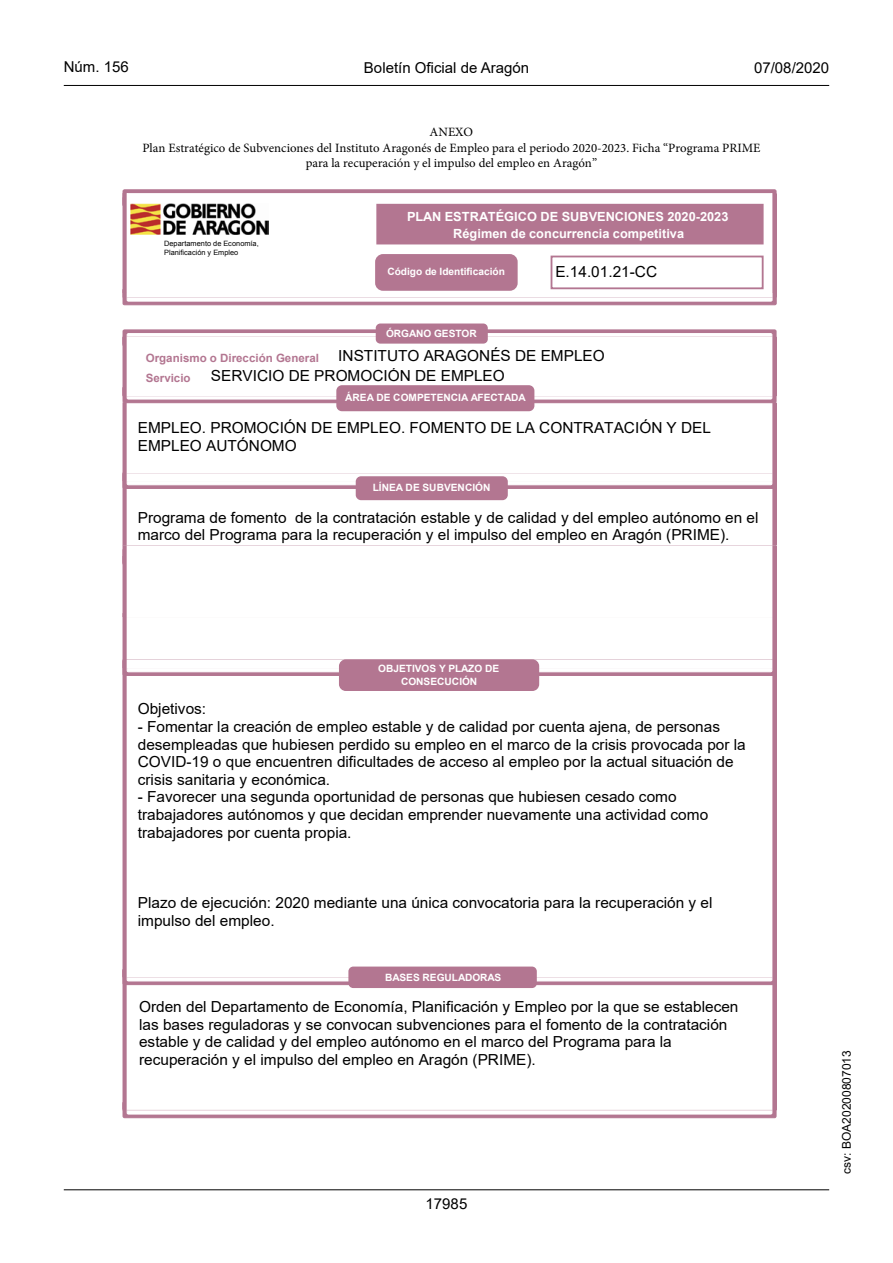
<style>
.page{position:relative;width:893px;height:1263px;background:#fff}
.page>*{position:absolute;margin:0;border:0;box-sizing:border-box;transform-origin:0 0}
.t1{font:15.3px/17.5px "Arial";color:#000}
.t2{font:15px "Arial MT2";color:#000}
.t3{font:15px "Arial";color:#000}
.t4{font:12.75px/15.1px "Minion Pro";color:#000;text-align:center}
.t5{font:700 12.6px/16.6px "Fdmbhx Arial";color:#fff;text-align:center}
.t6{font:12px "Arial MT2";color:#000}
.t7{font:700 11.4px/20.4px "Fdmbhx Arial";letter-spacing:.005em;color:#b37691}
.t8{font:700 10.05px/12.8px "Fdmbhx Arial";color:#fff;text-align:center}
.t9{font:7.35px "Ypgtyc Arial";letter-spacing:.005em;color:#000}
.t10{font:7.35px "Swtbhm Arial";color:#000}
.s1{font-family:"Rmhhyr Arial"}
.s2{font-family:"Arial MT2"}
</style>
<div class="page">
<hr style="left:64px;top:85px;width:765px;height:1px;background:#000">
<hr style="left:64px;top:1189px;width:765px;height:1px;background:#000">
<svg style="left:123px;top:1102px;width:653px;height:16px"></svg>
<div style="left:123px;top:1102px;width:653px;height:16px;border:1px solid #b37691;border-radius:2px"></div>
<svg style="left:127px;top:1102px;width:645px;height:12px"></svg>
<div style="left:127px;top:1102px;width:645px;height:12px;border:1px solid #fff"></div>
<div style="left:127px;top:1102px;width:645px;height:8px;border:1px solid #fff"></div>
<svg style="left:123px;top:289px;width:653px;height:16px"></svg>
<div style="left:123px;top:289px;width:654px;height:16px;border:1px solid #b37691;border-radius:2px"></div>
<svg style="left:127px;top:289px;width:645px;height:12px"></svg>
<div style="left:127px;top:289px;width:645px;height:12px;border:1px solid #fff"></div>
<div style="left:127px;top:289px;width:645px;height:8px;background:#fff"></div>
<div style="left:123px;top:190px;width:653px;height:15px;background:#b37691;border-radius:2px"></div>
<div style="left:123px;top:189px;width:653px;height:17px;border:1px solid #b37691;border-radius:2px"></div>
<div style="left:127px;top:194px;width:645px;height:98px;background:#fff"></div>
<div style="left:127px;top:193px;width:645px;height:100px;border:1px solid #fff"></div>
<div style="left:377px;top:205px;width:386px;height:39px;background:#b37691"></div>
<div style="left:376px;top:204px;width:388px;height:40px;border:2px solid #b37691"></div>
<div style="left:376px;top:255px;width:141px;height:35px;background:#b37691;border-radius:7px"></div>
<div style="left:375px;top:254px;width:143px;height:37px;border:2px solid #b37691;border-radius:7px"></div>
<div style="left:551px;top:256px;width:213px;height:33px;border:2px solid #b37691"></div>
<img style="left:130px;top:204px;width:138px;height:30px">
<div style="left:127px;top:473px;width:645px;height:73px;border:1px solid #fff"></div>
<svg style="left:123px;top:473px;width:653px;height:15px"></svg>
<div style="left:123px;top:473px;width:653px;height:16px;border:1px solid #b37691;border-radius:2px"></div>
<div style="left:127px;top:473px;width:645px;height:12px;background:#fff"></div>
<div style="left:127px;top:473px;width:645px;height:12px;border:1px solid #fff"></div>
<div style="left:127px;top:473px;width:645px;height:8px;border:1px solid #fff"></div>
<div style="left:127px;top:403px;width:645px;height:70px;border:1px solid #fff"></div>
<svg style="left:123px;top:387px;width:653px;height:16px"></svg>
<div style="left:123px;top:387px;width:653px;height:16px;border:1px solid #b37691;border-radius:2px"></div>
<div style="left:127px;top:387px;width:645px;height:12px;background:#f2e8ed"></div>
<div style="left:127px;top:387px;width:645px;height:12px;border:1px solid #fff"></div>
<div style="left:123px;top:330px;width:653px;height:15px;background:#b37691;border-radius:2px"></div>
<div style="left:123px;top:330px;width:653px;height:15px;border:1px solid #b37691;border-radius:2px"></div>
<svg style="left:127px;top:334px;width:645px;height:11px"></svg>
<div style="left:127px;top:333px;width:645px;height:12px;border:1px solid #fff"></div>
<div style="left:127px;top:337px;width:645px;height:59px;background:#fff"></div>
<div style="left:377px;top:324px;width:110px;height:19px;background:#b37691;border-radius:4px"></div>
<div style="left:376px;top:323px;width:112px;height:21px;border:2px solid #b37691;border-radius:4px"></div>
<div style="left:337px;top:386px;width:196px;height:24px;background:#b37691;border-radius:5px"></div>
<div style="left:336px;top:385px;width:198px;height:26px;border:2px solid #b37691;border-radius:5px"></div>
<div style="left:357px;top:477px;width:150px;height:22px;background:#b37691;border-radius:4px"></div>
<div style="left:356px;top:476px;width:152px;height:24px;border:2px solid #b37691;border-radius:4px"></div>
<div style="left:127px;top:971px;width:645px;height:137px;background:#fff"></div>
<svg style="left:123px;top:969px;width:653px;height:15px"></svg>
<div style="left:123px;top:969px;width:653px;height:16px;border:1px solid #b37691;border-radius:2px"></div>
<svg style="left:127px;top:969px;width:645px;height:12px"></svg>
<div style="left:127px;top:969px;width:645px;height:12px;border:1px solid #fff"></div>
<div style="left:127px;top:969px;width:645px;height:8px;background:#fff"></div>
<div style="left:349px;top:967px;width:187px;height:20px;background:#b37691;border-radius:4px"></div>
<div style="left:348px;top:966px;width:189px;height:22px;border:2px solid #b37691;border-radius:4px"></div>
<svg style="left:123px;top:660px;width:653px;height:15px"></svg>
<div style="left:123px;top:660px;width:653px;height:16px;border:1px solid #b37691;border-radius:2px"></div>
<div style="left:127px;top:660px;width:645px;height:12px;background:#fff"></div>
<div style="left:127px;top:660px;width:645px;height:12px;border:1px solid #fff"></div>
<div style="left:340px;top:660px;width:198px;height:30px;background:#b37691;border-radius:6px"></div>
<div style="left:339px;top:659px;width:200px;height:32px;border:2px solid #b37691;border-radius:6px"></div>
<p class="t2" style="left:64px;top:57px;width:67px">Núm. 156</p>
<p class="t3" style="left:364px;top:57px;width:167px">Boletín Oficial de Aragón</p>
<p class="t2" style="left:754px;top:57px;width:77px">07/08/2020</p>
<p class="t4" style="left:142px;top:125px;width:620px">ANEXO<br>Plan Estratégico de Subvenciones del Instituto Aragonés de Empleo para el periodo 2020-2023. Ficha “Programa PRIME para la recuperación y el impulso del empleo en Aragón”</p>
<p class="t9" style="left:164px;top:239px;width:96px">Departamento de Economía,</p>
<p class="t10" style="left:164px;top:248px;width:76px">Planificación y Empleo</p>
<p class="t5" style="left:407px;top:209px;width:323px">PLAN ESTRATÉGICO DE SUBVENCIONES 20<span class="s1">20-2023<br></span>Régimen de concurrencia competitiva</p>
<p class="t8" style="left:387px;top:266px;width:119px">Código de Identificación</p>
<p class="t1" style="left:555px;top:263px;width:103px">E.14.01.21-CC</p>
<p class="t8" style="left:386px;top:327px;width:92px">ÓRGANO GESTOR</p>
<p class="t1" style="left:211px;top:346px;width:395px;line-height:19.2px;text-indent:127px">INSTITUTO ARAGONÉS DE EMPLEO<br>SERVICIO DE PROMOCIÓN DE EMPLEO</p>
<p class="t1" style="left:138px;top:419px;width:575px">EMPLEO. PROMOCIÓN DE EMPLEO. FOMENTO DE <span class="s2">LA</span> CONTRATACIÓN Y DEL<br>EMPLEO AUTÓNOMO</p>
<p class="t7" style="left:146px;top:348px;width:175px">Organismo o Dirección General<br>Servicio</p>
<p class="t8" style="left:345px;top:392px;width:182px">ÁREA DE COMPETENCIA AFECTADA</p>
<p class="t8" style="left:373px;top:481px;width:119px">LÍNEA DE SUBVENCIÓN</p>
<p class="t1" style="left:138px;top:508px;width:622px">Programa de fomento de la contratación estable y de calidad y del empleo autónomo <span class="s2">en el </span>marco del Programa para la recuperación y <span class="s2">el</span> impulso del empleo <span class="s2">en</span> Aragón (PRIME).</p>
<p class="t8" style="left:378px;top:662px;width:122px">OBJETIVOS Y PLAZO DE<br>CONSECUCIÓN</p>
<p class="t1" style="left:138px;top:700px;width:70px">Objetivos:</p>
<p class="t1" style="left:138px;top:718px;width:609px"><span class="s2">-</span> Fomentar la creación de empleo estable y de calidad por cuenta ajena, de personas desempleadas que hubiesen perdido su empleo <span class="s2">en el</span> marco de la crisis provocada por la COVID-19 <span class="s2">o</span> que encuentren dificultades de acceso al empleo por la actual situación de crisis sanitaria y económica.</p>
<p class="t1" style="left:138px;top:788px;width:572px"><span class="s2">-</span> Favorecer una segunda oportunidad de personas que hubiesen cesado <span class="s2">como </span>trabajadores autónomos y que decidan emprender nuevamente una actividad <span class="s2">como </span>trabajadores por cuenta propia.</p>
<p class="t1" style="left:138px;top:894px;width:576px">Plazo de ejecución: <span class="s2">2020</span> mediante una única convocatoria para la recuperación y <span class="s2">el </span>impulso del empleo.</p>
<p class="t8" style="left:385px;top:971px;width:118px">BASES REGULADORAS</p>
<p class="t1" style="left:139px;top:998px;width:601px">Orden del Departamento de Economía, Planificación y Empleo por la que <span class="s2">se</span> establecen las bases reguladoras y <span class="s2">se</span> convocan subvenciones para <span class="s2">el</span> fomento de la contratación estable y de calidad y del empleo autónomo <span class="s2">en el</span> marco del Programa para la recuperación y <span class="s2">el</span> impulso del empleo <span class="s2">en</span> Aragón (PRIME).</p>
<p class="t2" style="left:426px;top:1193px;width:43px">17985</p>
<p class="t6" style="left:838px;top:1174px;width:125px;rotate:-90deg">csv: BOA20200807013</p>
</div>
